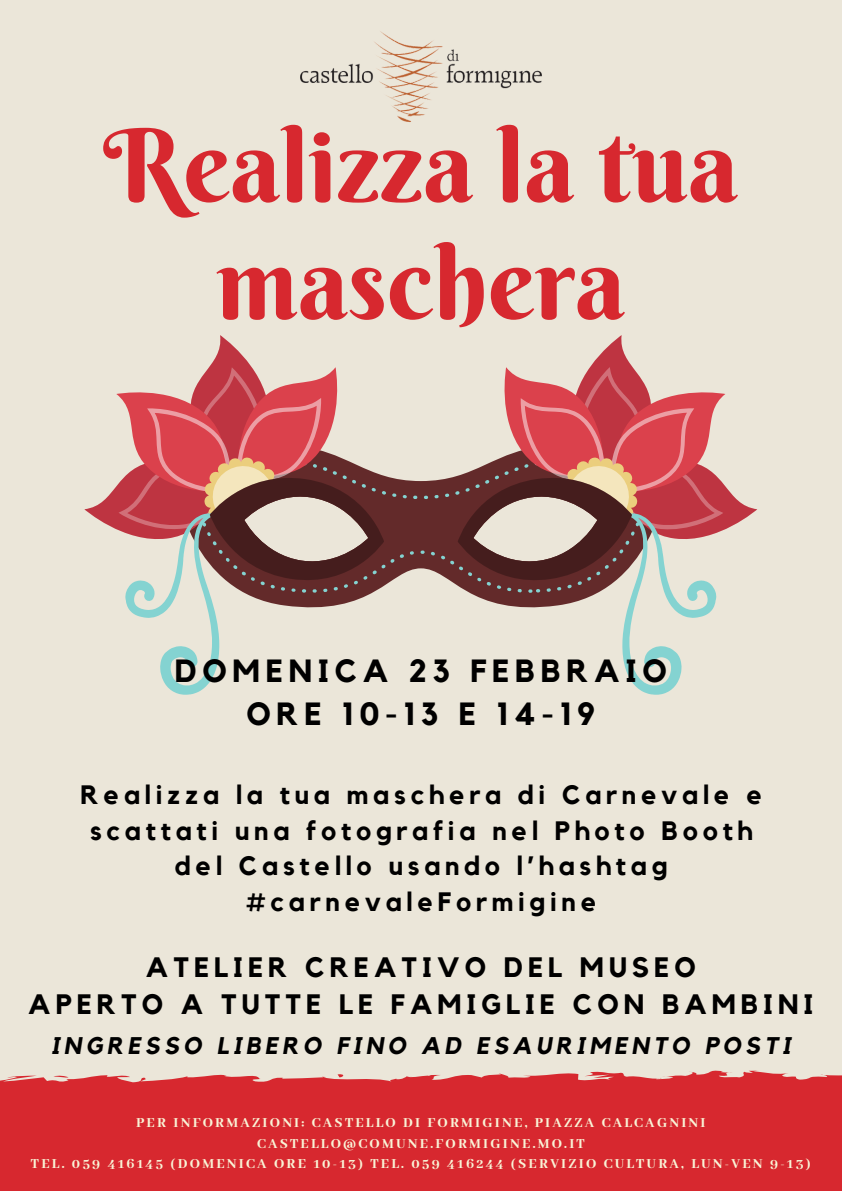
<style>
.page{position:relative;width:842px;height:1191px;background:#fff}
.page>*{position:absolute;margin:0;border:0;box-sizing:border-box;transform-origin:0 0}
.t1{font:101.4px/117.2px "Berkshire Swash";color:#d7282f;text-align:center}
.t2{font:700 32px/42.4px "Kollektif";letter-spacing:.18em;color:#000;text-align:center}
.t3{font:700 28px/37.1px "Kollektif";letter-spacing:.18em;color:#000;text-align:center}
.t4{font:700 26.5px/35.5px "Kollektif";letter-spacing:.18em;color:#000;text-align:center}
.t5{font:italic 700 24px "Kollektif";letter-spacing:.18em;color:#000}
.t6{font:800 15px/20.7px "Abhaya Libre";letter-spacing:.15em;color:#f9f4d7;text-align:center}
</style>
<div class="page">
<div style="left:0;top:0;width:842px;height:1190px;background:#ebe6d9"></div>
<div style="left:0;top:1070px;width:842px;height:120px;background:#d7282f"></div>
<svg style="left:384px;top:475px;width:74px;height:111px;background:#764745"></svg>
<svg style="left:84px;top:335px;width:300px;height:359px"></svg>
<svg style="left:458px;top:335px;width:299px;height:359px"></svg>
<img style="left:300px;top:31px;width:242px;height:91px">
<h1 class="t1" style="left:103px;top:107px;width:637px">Realizza la tua maschera</h1>
<h2 class="t2" style="left:175px;top:651px;width:494px">DOMENICA 23 FEBBRAIO<br>ORE 10-13 E 14-19</h2>
<h3 class="t4" style="left:81px;top:778px;width:683px">Realizza la tua maschera di Carnevale e scattati una fotografia nel Photo Booth del Castello usando l’hashtag #carnevaleFormigine</h3>
<h3 class="t3" style="left:28px;top:949px;width:787px">ATELIER CREATIVO DEL MUSEO<br>APERTO A TUTTE LE FAMIGLIE CON BAMBINI</h3>
<h3 class="t5" style="left:51px;top:1034px;width:741px">INGRESSO LIBERO FINO AD ESAURIMENTO POSTI</h3>
<p class="t6" style="left:31px;top:1112px;width:781px">PER INFORMAZIONI: CASTELLO DI FORMIGINE, PIAZZA CALCAGNINI<br>CASTELLO@COMUNE.FORMIGINE.MO.IT<br>TEL. 059 416145 (DOMENICA ORE 10-13) TEL. 059 416244 (SERVIZIO CULTURA, LUN-VEN 9-13)</p>
</div>
